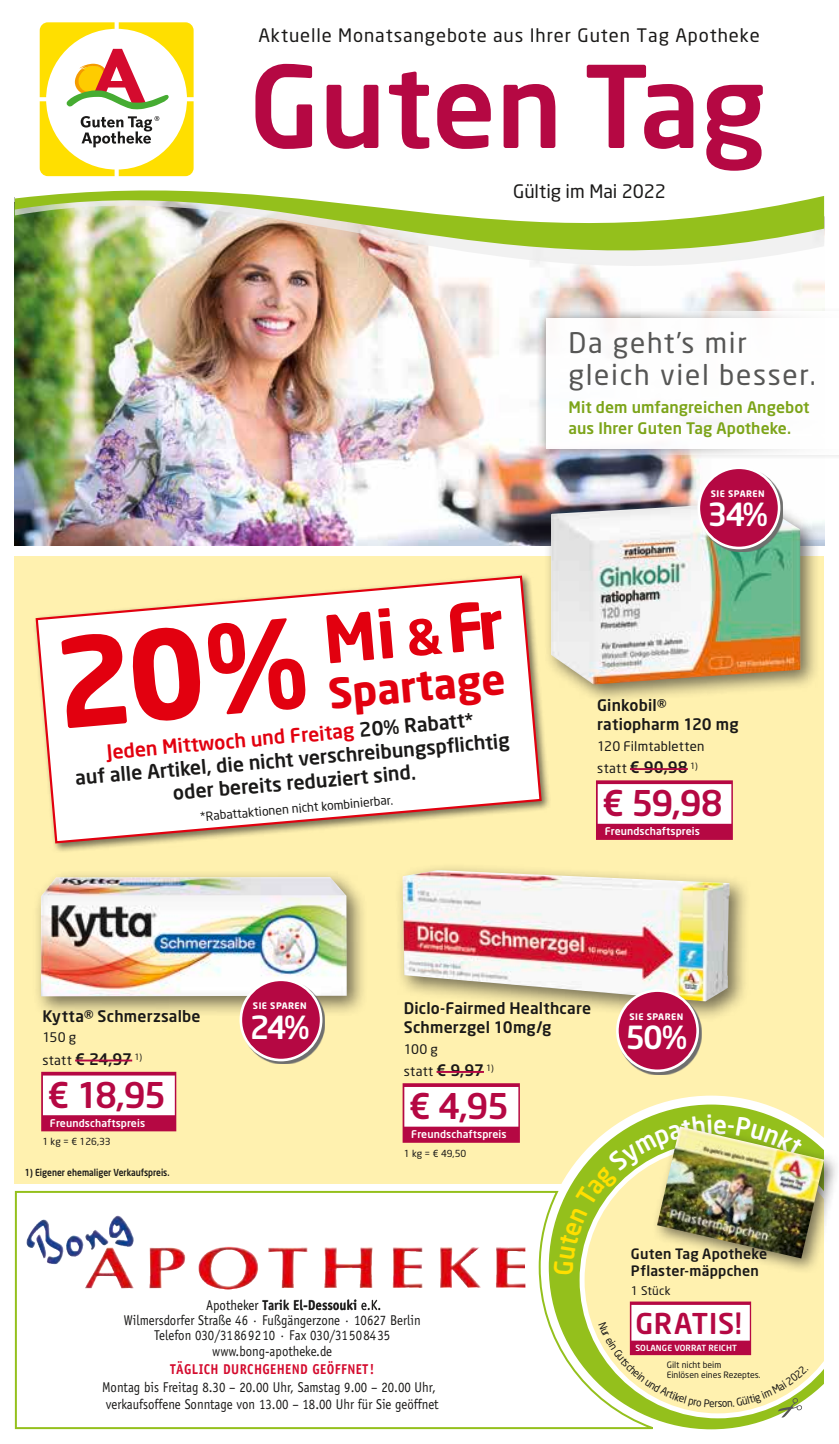
<style>
.page{position:relative;width:839px;height:1444px;background:#fff}
.page>*{position:absolute;margin:0;border:0;box-sizing:border-box;transform-origin:0 0}
.t1{font:500 112px "Neo Sans";color:#b50843}
.t2{font:700 64.92px "Neo Sans";color:#e2000f}
.t3{font:700 41.12px "Neo Sans";color:#e2000f}
._04_Angebotspreis{font:500 35px "Neo Sans";letter-spacing:-.045em;color:#b50843}
.t4{font:500 31.5px "Neo Sans";color:#fff}
._04_Angebotspreis-2{font:500 28.35px "Neo Sans";letter-spacing:.02em;color:#b50843}
.t5{font:28px/31.5px "Neo Sans";letter-spacing:.06em;color:#565655}
.t6{font:500 19.43px/23.4px "Neo Sans";color:#1a1918;text-align:center}
.t7{font:18.38px "Neo Sans";letter-spacing:.05em;color:#1a1918}
.t8{font:18.38px "Neo Sans";color:#1a1918}
._01_Artikel{font:500 15.75px/19.2px "Neo Sans";letter-spacing:.01em;color:#1a1918}
.t9{font:500 15.75px/21px "Neo Sans";letter-spacing:.005em;color:#7ca419}
._03_statt_Preis{font:500 15.75px "Neo Sans";letter-spacing:-.005em;color:#1a1918}
.t10{font:14.17px/17.8px "Officina Sans";color:#1a1918;text-align:center;scale:.9 1}
._01_Artikel-2{font:500 14.17px/17.3px "Neo Sans";letter-spacing:.015em;color:#1a1918}
.t11{font:700 14.17px "Officina Sans";color:#1a1918;scale:.9 1}
._02_Text{font:13.12px "Neo Sans";letter-spacing:.015em;color:#1a1918}
._03_statt_Preis-2{font:13.12px "Neo Sans";letter-spacing:.025em;color:#1a1918}
.t12{font:12.25px "Neo Sans";color:#1a1918}
._02_Text-2{font:11.9px "Neo Sans";letter-spacing:.02em;color:#1a1918}
._07_T_Wirberaten{font:500 10.5px "Neo Sans";letter-spacing:.01em;color:#fff}
.t13{font:500 9.62px "Neo Sans";color:#1a1918;scale:.88 1}
._05_Grundpreis{font:9.62px "Neo Sans";color:#1a1918}
.t14{font:700 8.92px "Neo Sans";letter-spacing:.05em;color:#fff}
._05_Grundpreis-2{font:8.58px "Neo Sans";color:#1a1918}
._07_T_Freundschaftsp{font:500 8.4px "Neo Sans";letter-spacing:.01em;color:#fff}
.s1{font-size:48.65px}
.s2{color:#e2000f}
.s3{font-weight:400;font-size:13.12px}
.s4{font-weight:500;font-size:15.75px}
.s5{font-weight:400}
.s6{font-weight:700;color:#d40b2e}
</style>
<div class="page">
<img style="left:15px;top:301px;width:808px;height:245px">
<div style="left:15px;top:556px;width:808px;height:627px;background:#fff1af"></div>
<img style="left:15px;top:161px;width:808px;height:140px">
<svg style="left:40px;top:22px;width:153px;height:154px"></svg>
<svg style="left:539px;top:1095px;width:285px;height:335px"></svg>
<svg style="left:663px;top:1275px;width:160px;height:143px;background:#faf0af"></svg>
<div style="left:823px;top:1099px;width:15px;height:345px;background:#fff"></div>
<svg style="left:14px;top:1189px;width:649px;height:241px"></svg>
<div style="left:534px;top:307px;width:304px;height:153px;background:#1a1918;opacity:.6"></div>
<div style="left:546px;top:318px;width:292px;height:131px;background:#fff"></div>
<div style="left:640px;top:311px;width:198px;height:144px;background:#fff"></div>
<div style="left:32px;top:572px;width:519px;height:281px;background:#1a1918;opacity:.6"></div>
<svg style="left:34px;top:574px;width:508px;height:270px"></svg>
<div style="left:32px;top:868px;width:336px;height:149px;background:#1a1918;opacity:.6"></div>
<img style="left:41px;top:877px;width:305px;height:119px">
<div style="left:41px;top:1071px;width:135px;height:60px;background:#b50843"></div>
<div style="left:43px;top:1075px;width:132px;height:40px;background:#fff"></div>
<hr style="left:75px;top:1059px;width:57px;height:2px;background:#b50843">
<svg style="left:242px;top:981px;width:83px;height:83px"></svg>
<div style="left:241px;top:980px;width:80px;height:80px;background:#b50843;border-radius:50%"></div>
<div style="left:239px;top:978px;width:83px;height:83px;border:3px solid #fff;border-radius:50%"></div>
<div style="left:543px;top:494px;width:277px;height:210px;background:#1a1918;opacity:.6"></div>
<img style="left:551px;top:502px;width:249px;height:182px">
<div style="left:596px;top:780px;width:136px;height:60px;background:#b50843"></div>
<div style="left:597px;top:784px;width:134px;height:40px;background:#fff"></div>
<hr style="left:630px;top:768px;width:57px;height:2px;background:#b50843">
<svg style="left:699px;top:469px;width:83px;height:83px"></svg>
<div style="left:698px;top:468px;width:80px;height:80px;background:#b50843;border-radius:50%"></div>
<div style="left:697px;top:466px;width:83px;height:83px;border:3px solid #fff;border-radius:50%"></div>
<div style="left:650px;top:1120px;width:188px;height:155px;background:#1a1918;opacity:.6"></div>
<img style="left:803px;top:1126px;width:20px;height:132px">
<div style="left:629px;top:1301px;width:122px;height:54px;background:#b50843"></div>
<div style="left:631px;top:1304px;width:118px;height:36px;background:#fff"></div>
<div style="left:394px;top:861px;width:356px;height:161px;background:#1a1918;opacity:.6"></div>
<img style="left:402px;top:870px;width:327px;height:131px">
<div style="left:402px;top:1083px;width:117px;height:59px;background:#b50843"></div>
<div style="left:404px;top:1087px;width:114px;height:39px;background:#fff"></div>
<hr style="left:436px;top:1071px;width:48px;height:2px;background:#b50843">
<svg style="left:618px;top:991px;width:83px;height:83px"></svg>
<div style="left:617px;top:990px;width:80px;height:81px;background:#b50843;border-radius:50%"></div>
<div style="left:616px;top:989px;width:82px;height:83px;border:3px solid #fff;border-radius:50%"></div>
<img style="left:553px;top:1114px;width:250px;height:160px">
<svg style="left:598px;top:1321px;width:210px;height:96px"></svg>
<div style="left:60px;top:616px;width:247px;height:112px;background:#fff"></div>
<p class="t7" style="left:258px;top:24px;width:503px">Aktuelle Monatsangebote aus Ihrer Guten Tag Apotheke</p>
<p class="t1" style="left:249px;top:36px;width:518px">Guten Tag</p>
<p class="t8" style="left:513px;top:180px;width:154px">Gültig im Mai 2022</p>
<p class="t5" style="left:568px;top:327px;width:249px">Da geht’s mir gleich viel besser.</p>
<p class="t9" style="left:568px;top:397px;width:242px">Mit dem umfangreichen Angebot aus Ihrer Guten Tag Apotheke.</p>
<p class="t2" style="left:320px;top:598px;width:182px;rotate:-5deg">Mi <span class="s1">&amp;</span> Fr</p>
<p class="t3" style="left:326px;top:667px;width:179px;rotate:-5deg">Spartage</p>
<p class="t6" style="left:72px;top:743px;width:437px;rotate:-5deg"><span class="s2">Jeden Mittwoch und Freitag</span> 20% Rabatt*<br>auf alle Artikel, die nicht verschreibungspfl ichtig oder bereits reduziert sind.</p>
<p class="t12" style="left:199px;top:809px;width:195px;rotate:-5deg">*Rabattaktionen nicht kombinierbar.</p>
<p class="t14" style="left:710px;top:487px;width:55px">SIE SPAREN</p>
<p class="t4" style="left:707px;top:495px;width:62px">34%</p>
<p class="_01_Artikel" style="left:597px;top:695px;width:71px">Ginkobil®</p>
<p class="_01_Artikel" style="left:597px;top:714px;width:143px">ratiopharm 120 mg</p>
<p class="_02_Text" style="left:597px;top:738px;width:109px">120 Filmtabletten</p>
<p class="_03_statt_Preis" style="left:597px;top:757px;width:102px"><span class="s3">statt</span> € 90,98 <sup>1)</sup></p>
<p class="_04_Angebotspreis" style="left:602px;top:781px;width:122px">€ 59,98</p>
<p class="_07_T_Wirberaten" style="left:604px;top:824px;width:97px">Freundschaftspreis</p>
<p class="_01_Artikel" style="left:42px;top:1006px;width:159px">Kytta® Schmerzsalbe</p>
<p class="_02_Text" style="left:42px;top:1029px;width:35px">150 g</p>
<p class="_03_statt_Preis" style="left:42px;top:1049px;width:101px"><span class="s3">statt</span> € 24,97 <sup>1)</sup></p>
<p class="_04_Angebotspreis" style="left:47px;top:1072px;width:120px">€ 18,95</p>
<p class="_07_T_Wirberaten" style="left:50px;top:1116px;width:97px">Freundschaftspreis</p>
<p class="_05_Grundpreis" style="left:42px;top:1135px;width:70px">1 kg = € 126,33</p>
<p class="t13" style="left:25px;top:1166px;width:166px">1) Eigener ehemaliger Verkaufspreis.</p>
<p class="t14" style="left:253px;top:999px;width:55px">SIE SPAREN</p>
<p class="t4" style="left:250px;top:1007px;width:61px">24%</p>
<p class="_01_Artikel" style="left:404px;top:998px;width:189px">Diclo-Fairmed Healthcare<br>Schmerzgel 10mg/g</p>
<p class="_02_Text" style="left:404px;top:1040px;width:36px">100 g</p>
<p class="_03_statt_Preis-2" style="left:404px;top:1063px;width:92px">statt <span class="s4">€ 9,97</span> <sup>1)</sup></p>
<p class="_04_Angebotspreis" style="left:408px;top:1084px;width:102px">€ 4,95</p>
<p class="_07_T_Wirberaten" style="left:411px;top:1127px;width:97px">Freundschaftspreis</p>
<p class="_05_Grundpreis" style="left:404px;top:1147px;width:64px">1 kg = € 49,50</p>
<p class="t11" style="left:206px;top:1296px;width:196px"><span class="s5">Apotheker</span> Tarik El-Dessouki <span class="s5">e.K.</span></p>
<p class="t10" style="left:124px;top:1311px;width:331px">Wilmersdorfer Straße 46 · Fußgängerzone · 10627 Berlin</p>
<p class="t10" style="left:154px;top:1326px;width:264px">Telefon 030/31869210 · Fax 030/31508435</p>
<p class="t10" style="left:212px;top:1342px;width:135px">www.bong-apotheke.de</p>
<p class="t10" style="left:102px;top:1360px;width:375px"><span class="s6">TÄGLICH DURCHGEHEND GEÖFFNET!<br></span>Montag bis Freitag 8.30 – 20.00 Uhr, Samstag 9.00 – 20.00 Uhr, verkaufsoffene Sonntage von 13.00 – 18.00 Uhr für Sie geöffnet</p>
<p class="t14" style="left:629px;top:1010px;width:55px">SIE SPAREN</p>
<p class="t4" style="left:625px;top:1017px;width:63px">50%</p>
<p class="_01_Artikel-2" style="left:630px;top:1244px;width:138px">Guten Tag Apotheke<br>Pflaster-mäppchen</p>
<p class="_02_Text-2" style="left:630px;top:1283px;width:41px">1 Stück</p>
<p class="_04_Angebotspreis-2" style="left:635px;top:1305px;width:108px">GRATIS!</p>
<p class="_07_T_Freundschaftsp" style="left:635px;top:1342px;width:103px">SOLANGE VORRAT REICHT</p>
<p class="_05_Grundpreis-2" style="left:666px;top:1359px;width:56px">Gilt nicht beim</p>
<p class="_05_Grundpreis-2" style="left:666px;top:1369px;width:95px">Einlösen eines Rezeptes.</p>
</div>
